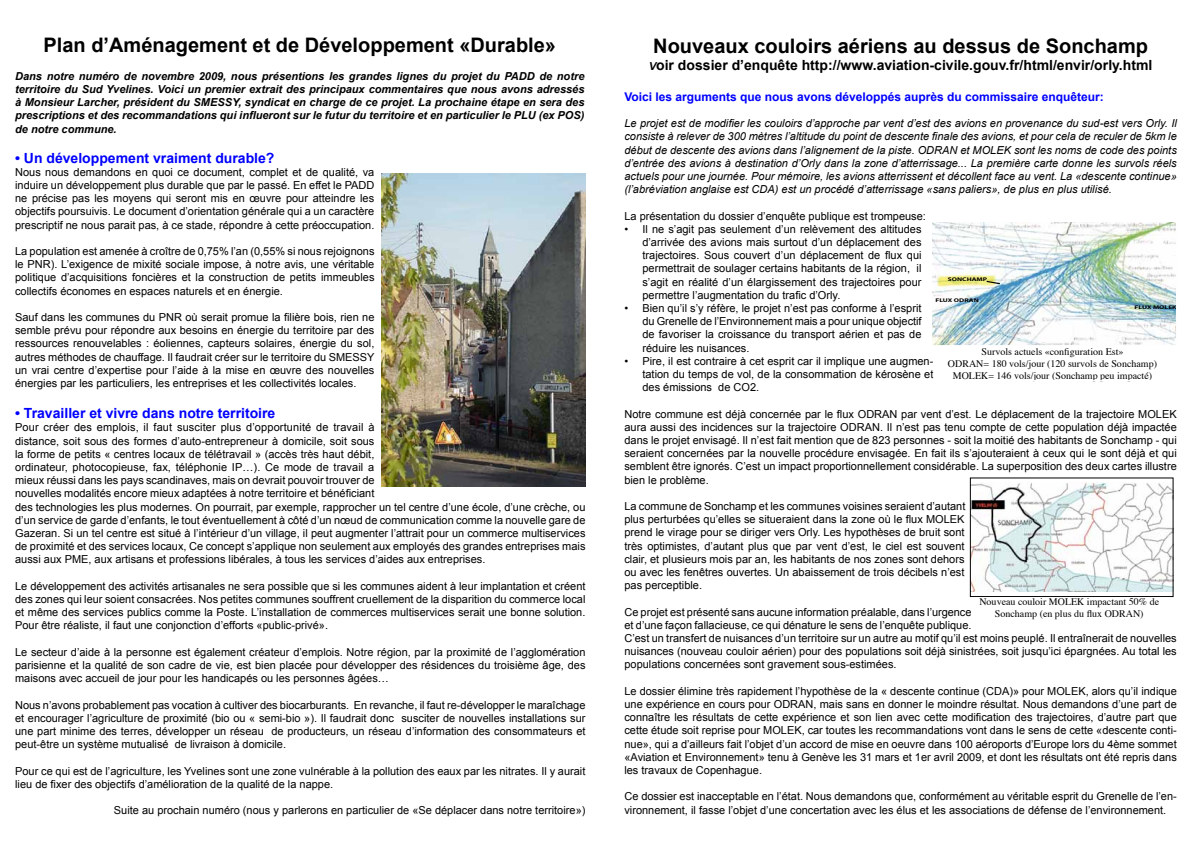
<style>
.page{position:relative;width:1191px;height:842px;background:#fff}
.page>*{position:absolute;margin:0;border:0;box-sizing:border-box;transform-origin:0 0}
.t1{font:700 20px "Arial";color:#000}
.t2{font:700 14px "Arial";color:#000}
.t3{font:700 14px "Arial";color:#00f}
.t4{font:700 12px "Arial";color:#00f}
.t5{font:11px/13.2px "Arial";color:#000;text-align:justify}
.t6{font:italic 11px/13.2px "Arial";color:#000;text-align:justify}
.t7{font:italic 700 11px/13.2px "Arial";color:#000;text-align:justify}
.t8{font:10px/12px "Times";color:#000;text-align:center}
.t9{font:700 5.3px "Myriad Pro";color:#000;scale:1.39 1}
.s1{font-style:italic;font-size:11px}
</style>
<div class="page">
<img style="left:382px;top:174px;width:203px;height:313px">
<img style="left:933px;top:223px;width:241px;height:121px">
<svg style="left:985px;top:280px;width:16px;height:5px"></svg>
<div style="left:927px;top:221px;width:249px;height:125px;border:1px solid #fff"></div>
<img style="left:972px;top:483px;width:199px;height:108px">
<div style="left:970px;top:478px;width:203px;height:119px;border:1px solid #000"></div>
<h1 class="t1" style="left:44px;top:32px;width:514px">Plan d’Aménagement et de Développement «Durable»</h1>
<p class="t7" style="left:15px;top:70px;width:571px">Dans notre numéro de novembre 2009, nous présentions les grandes lignes du projet du PADD de notre territoire du Sud Yvelines. Voici un premier extrait des principaux commentaires que nous avons adressés à Monsieur Larcher, président du SMESSY, syndicat en charge de ce projet. La prochaine étape en sera des prescriptions et des recommandations qui influeront sur le futur du territoire et en particulier le PLU (ex POS) de notre commune.</p>
<p class="t3" style="left:15px;top:148px;width:261px">• Un développement vraiment durable?</p>
<p class="t5" style="left:15px;top:165px;width:361px">Nous nous demandons en quoi ce document, complet et de qualité, va induire un développement plus durable que par le passé. En effet le PADD ne précise pas les moyens qui seront mis en œuvre pour atteindre les objectifs poursuivis. Le document d’orientation générale qui a un caractère prescriptif ne nous parait pas, à ce stade, répondre à cette préoccupation.</p>
<p class="t5" style="left:15px;top:245px;width:361px">La population est amenée à croître de 0,75% l’an (0,55% si nous rejoignons le PNR). L’exigence de mixité sociale impose, à notre avis, une véritable politique d’acquisitions foncières et la construction de petits immeubles collectifs économes en espaces naturels et en énergie.</p>
<p class="t5" style="left:15px;top:311px;width:361px">Sauf dans les communes du PNR où serait promue la filière bois, rien ne semble prévu pour répondre aux besoins en énergie du territoire par des ressources renouvelables : éoliennes, capteurs solaires, énergie du sol, autres méthodes de chauffage. Il faudrait créer sur le territoire du SMESSY un vrai centre d’expertise pour l’aide à la mise en œuvre des nouvelles énergies par les particuliers, les entreprises et les collectivités locales.</p>
<p class="t3" style="left:15px;top:404px;width:262px">• Travailler et vivre dans notre territoire</p>
<p class="t5" style="left:15px;top:421px;width:572px;text-align:left">Pour créer des emplois, il faut susciter plus d’opportunité de travail à<br>distance, soit sous des formes d’auto-entrepreneur à domicile, soit sous<br>la forme de petits « centres locaux de télétravail » (accès très haut débit,<br>ordinateur, photocopieuse, fax, téléphonie IP…). Ce mode de travail a<br>mieux réussi dans les pays scandinaves, mais on devrait pouvoir trouver de<br>nouvelles modalités encore mieux adaptées à notre territoire et bénéficiant<br>des technologies les plus modernes. On pourrait, par exemple, rapprocher un tel centre d’une école, d’une crèche, ou d’un service de garde d’enfants, le tout éventuellement à côté d’un nœud de communication comme la nouvelle gare de Gazeran. Si un tel centre est situé à l’intérieur d’un village, il peut augmenter l’attrait pour un commerce multiservices de proximité et des services locaux, Ce concept s’applique non seulement aux employés des grandes entreprises mais aussi aux PME, aux artisans et professions libérales, à tous les services d’aides aux entreprises.</p>
<p class="t5" style="left:15px;top:579px;width:572px">Le développement des activités artisanales ne sera possible que si les communes aident à leur implantation et créent des zones qui leur soient consacrées. Nos petites communes souffrent cruellement de la disparition du commerce local et même des services publics comme la Poste. L’installation de commerces multiservices serait une bonne solution.<br>Pour être réaliste, il faut une conjonction d’efforts «public-privé».</p>
<p class="t5" style="left:15px;top:645px;width:572px">Le secteur d’aide à la personne est également créateur d’emplois. Notre région, par la proximité de l’agglomération parisienne et la qualité de son cadre de vie, est bien placée pour développer des résidences du troisième âge, des maisons avec accueil de jour pour les handicapés ou les personnes âgées…</p>
<p class="t5" style="left:15px;top:698px;width:572px">Nous n’avons probablement pas vocation à cultiver des biocarburants. En revanche, il faut re-développer le maraîchage et encourager l’agriculture de proximité (bio ou « semi-bio »). Il faudrait donc susciter de nouvelles installations sur une part minime des terres, développer un réseau de producteurs, un réseau d’information des consommateurs et peut-être un système mutualisé de livraison à domicile.</p>
<p class="t5" style="left:15px;top:764px;width:572px">Pour ce qui est de l’agriculture, les Yvelines sont une zone vulnérable à la pollution des eaux par les nitrates. Il y aurait lieu de fixer des objectifs d’amélioration de la qualité de la nappe.</p>
<p class="t5" style="left:114px;top:804px;width:473px">Suite au prochain numéro (nous y parlerons en particulier de «Se déplacer dans notre territoire»)</p>
<h1 class="t1" style="left:653px;top:33px;width:496px">Nouveaux couloirs aériens au dessus de Sonchamp</h1>
<p class="t2" style="left:649px;top:55px;width:505px"><span class="s1">V</span>oir dossier d’enquête http://www.aviation-civile.gouv.fr/html/envir/orly.html</p>
<p class="t4" style="left:624px;top:89px;width:481px">Voici les arguments que nous avons développés auprès du commissaire enquêteur:</p>
<p class="t6" style="left:624px;top:117px;width:554px">Le projet est de modifier les couloirs d’approche par vent d’est des avions en provenance du sud-est vers Orly. Il consiste à relever de 300 mètres l’altitude du point de descente finale des avions, et pour cela de reculer de 5km le début de descente des avions dans l’alignement de la piste. ODRAN et MOLEK sont les noms de code des points d’entrée des avions à destination d’Orly dans la zone d’atterrissage... La première carte donne les survols réels actuels pour une journée. Pour mémoire, les avions atterrissent et décollent face au vent. La «descente continue» (l’abréviation anglaise est CDA) est un procédé d’atterrissage «sans paliers», de plus en plus utilisé.</p>
<p class="t5" style="left:624px;top:209px;width:303px">La présentation du dossier d’enquête publique est trompeuse:</p>
<p class="t5" style="left:642px;top:222px;width:281px;text-indent:-18px">• Il ne s’agit pas seulement d’un relèvement des altitudes d’arrivée des avions mais surtout d’un déplacement des trajectoires. Sous couvert d’un déplacement de flux qui permettrait de soulager certains habitants de la région, il s’agit en réalité d’un élargissement des trajectoires pour permettre l’augmentation du trafic d’Orly.</p>
<p class="t5" style="left:642px;top:302px;width:281px;text-indent:-18px">• Bien qu’il s’y réfère, le projet n’est pas conforme à l’esprit du Grenelle de l’Environnement mais a pour unique objectif de favoriser la croissance du transport aérien et pas de réduire les nuisances.</p>
<p class="t5" style="left:642px;top:354px;width:292px;text-indent:-18px">• Pire, il est contraire à cet esprit car il implique une augmen&shy;tation du temps de vol, de la consommation de kérosène et des émissions de CO2.</p>
<p class="t5" style="left:624px;top:407px;width:554px">Notre commune est déjà concernée par le flux ODRAN par vent d’est. Le déplacement de la trajectoire MOLEK aura aussi des incidences sur la trajectoire ODRAN. Il n’est pas tenu compte de cette population déjà impactée dans le projet envisagé. Il n’est fait mention que de 823 personnes - soit la moitié des habitants de Sonchamp - qui seraient concernées par la nouvelle procédure envisagée. En fait ils s’ajouteraient à ceux qui le sont déjà et qui semblent être ignorés. C’est un impact proportionnellement considérable. La superposition des deux cartes illustre bien le problème.</p>
<p class="t5" style="left:624px;top:500px;width:342px">La commune de Sonchamp et les communes voisines seraient d’autant plus perturbées qu’elles se situeraient dans la zone où le flux MOLEK prend le virage pour se diriger vers Orly. Les hypothèses de bruit sont très optimistes, d’autant plus que par vent d’est, le ciel est souvent clair, et plusieurs mois par an, les habitants de nos zones sont dehors ou avec les fenêtres ouvertes. Un abaissement de trois décibels n’est pas perceptible.</p>
<p class="t5" style="left:624px;top:605px;width:554px;text-align:left">Ce projet est présenté sans aucune information préalable, dans l’urgence<br>et d’une façon fallacieuse, ce qui dénature le sens de l’enquête publique.<br>C’est un transfert de nuisances d’un territoire sur un autre au motif qu’il est moins peuplé. Il entraînerait de nouvelles nuisances (nouveau couloir aérien) pour des populations soit déjà sinistrées, soit jusqu’ici épargnées. Au total les populations concernées sont gravement sous-estimées.</p>
<p class="t5" style="left:624px;top:684px;width:554px">Le dossier élimine très rapidement l’hypothèse de la « descente continue (CDA)» pour MOLEK, alors qu’il indique une expérience en cours pour ODRAN, mais sans en donner le moindre résultat. Nous demandons d’une part de connaître les résultats de cette expérience et son lien avec cette modification des trajectoires, d’autre part que cette étude soit reprise pour MOLEK, car toutes les recommandations vont dans le sens de cette «descente conti&shy;nue», qui a d’ailleurs fait l’objet d’un accord de mise en oeuvre dans 100 aéroports d’Europe lors du 4ème sommet «Aviation et Environnement» tenu à Genève les 31 mars et 1er avril 2009, et dont les résultats ont été repris dans les travaux de Copenhague.</p>
<p class="t5" style="left:624px;top:790px;width:554px">Ce dossier est inacceptable en l’état. Nous demandons que, conformément au véritable esprit du Grenelle de l’en&shy;vironnement, il fasse l’objet d’une concertation avec les élus et les associations de défense de l’environnement.</p>
<p class="t9" style="left:948px;top:276px;width:30px">SONCHAMP</p>
<p class="t9" style="left:935px;top:296px;width:33px">FLUX ODRAN</p>
<p class="t9" style="left:1134px;top:303px;width:32px">FLUX MOLEK</p>
<p class="t8" style="left:948px;top:345px;width:210px">Survols actuels «configuration Est»<br>ODRAN= 180 vols/jour (120 survols de Sonchamp)<br>MOLEK= 146 vols/jour (Sonchamp peu impacté)</p>
<p class="t8" style="left:979px;top:595px;width:181px">Nouveau couloir MOLEK impactant 50% de<br>Sonchamp (en plus du flux ODRAN)</p>
</div>
